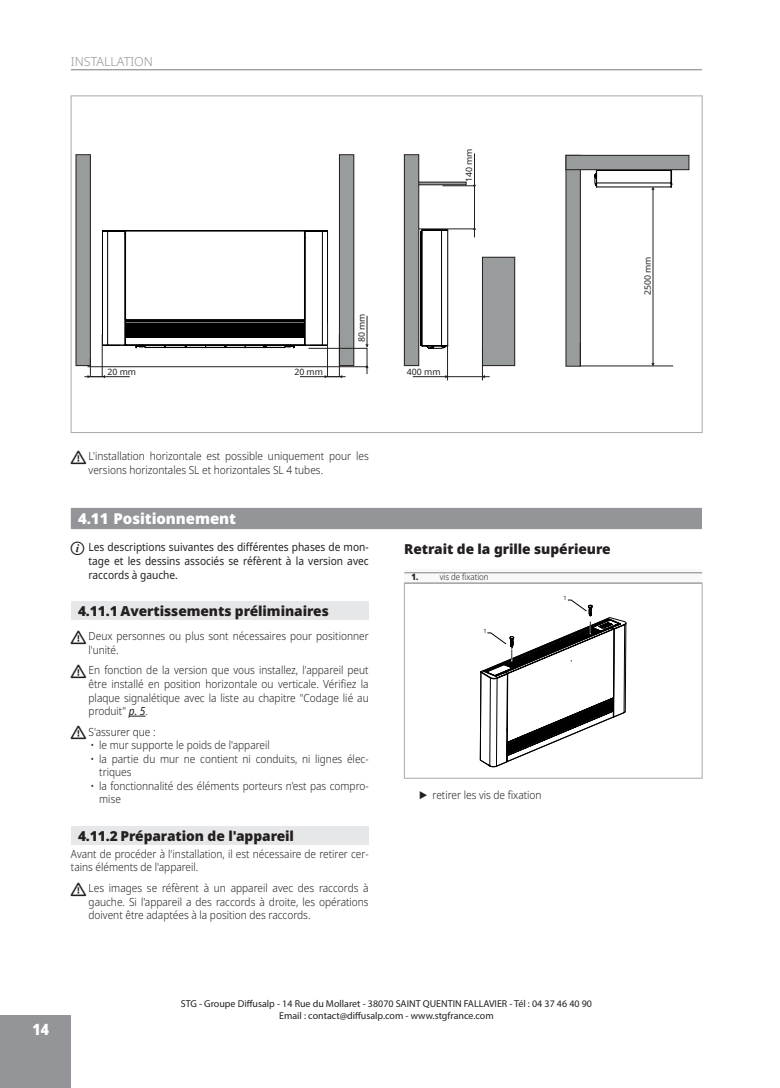
<style>
.page{position:relative;width:780px;height:1088px;background:#fff}
.page>*{position:absolute;margin:0;border:0;box-sizing:border-box;transform-origin:0 0}
.t1{font:900 15.62px "Noto Sans";color:#fff;scale:.9 1}
.t2{font:900 15px "Noto Sans";letter-spacing:-.005em;color:#fff}
.t3{font:900 13.75px "Noto Sans";letter-spacing:-.005em;color:#231f20}
.t4{font:300 12.5px "Noto Sans";color:#939598}
.t5{font:300 11.25px/13.5px "Noto Sans";color:#231f20;scale:.9 1}
.t6{font:11.25px/13.5px "Noto Sans";color:#231f20;text-align:justify;scale:.9 1}
.t7{font:10px/12px "Myriad Pro";color:#231f20;text-align:center}
.t8{font:8.75px "Noto Sans";color:#231f20}
.t9{font:300 8.75px "Noto Sans";color:#231f20;scale:.9 1}
.t10{font:900 8.75px "Noto Sans";color:#231f20;scale:.9 1}
.t11{font:5.75px "Noto Sans";color:#231f20}
.s1{font-weight:400;font-style:italic}
.s2{font-family:"Arial";font-weight:400}
</style>
<div class="page">
<div style="left:0;top:1015px;width:71px;height:73px;background:#939598"></div>
<hr style="left:71px;top:69px;width:631px;height:1px;background:#939598">
<div style="left:76px;top:155px;width:14px;height:211px;background:#999c9d"></div>
<div style="left:76px;top:154px;width:15px;height:212px;border:1px solid #231f20"></div>
<div style="left:339px;top:155px;width:15px;height:211px;background:#999c9d"></div>
<div style="left:339px;top:154px;width:15px;height:212px;border:1px solid #231f20"></div>
<div style="left:404px;top:155px;width:15px;height:211px;background:#999c9d"></div>
<div style="left:404px;top:154px;width:15px;height:212px;border:1px solid #231f20"></div>
<div style="left:482px;top:257px;width:32px;height:109px;background:#999c9d"></div>
<div style="left:482px;top:257px;width:33px;height:109px;border:1px solid #231f20"></div>
<hr style="left:84px;top:376px;width:46px;height:1px;background:#231f20">
<hr style="left:413px;top:376px;width:76px;height:1px;background:#231f20">
<svg style="left:87px;top:230px;width:281px;height:148px"></svg>
<div style="left:418px;top:182px;width:48px;height:3px;border:1px solid #231f20"></div>
<hr style="left:474px;top:153px;width:1px;height:33px;background:#231f20">
<svg style="left:418px;top:185px;width:58px;height:164px"></svg>
<hr style="left:482px;top:348px;width:1px;height:32px;background:#231f20">
<hr style="left:447px;top:344px;width:1px;height:36px;background:#231f20">
<div style="left:566px;top:155px;width:14px;height:211px;background:#999c9d"></div>
<div style="left:566px;top:155px;width:123px;height:15px;background:#999c9d"></div>
<div style="left:565px;top:155px;width:124px;height:15px;border:1px solid #231f20"></div>
<svg style="left:580px;top:342px;width:93px;height:24px"></svg>
<svg style="left:594px;top:169px;width:78px;height:21px"></svg>
<hr style="left:652px;top:187px;width:1px;height:179px;background:#231f20">
<div style="left:71px;top:509px;width:631px;height:20px;background:#939598"></div>
<div style="left:71px;top:508px;width:631px;height:20px;background:#939598"></div>
<div style="left:71px;top:601px;width:298px;height:19px;background:#e6e7e9"></div>
<svg style="left:129px;top:716px;width:16px;height:1px"></svg>
<div style="left:71px;top:826px;width:298px;height:19px;background:#e6e7e9"></div>
<div style="left:404px;top:569px;width:298px;height:14px;background:#f9f9f9"></div>
<hr style="left:404px;top:572px;width:298px;height:1px;background:#808285">
<svg style="left:480px;top:582px;width:146px;height:197px"></svg>
<div style="left:404px;top:583px;width:298px;height:195px;border:1px solid #a8a9ad"></div>
<p class="t4" style="left:71px;top:52px;width:8px">Installat</p>
<p class="t4" style="left:130px;top:52px;width:14px">ion</p>
<p class="t8" style="left:462px;top:182px;width:35px;rotate:-90deg">140 mm</p>
<p class="t8" style="left:107px;top:365px;width:30px">20 mm</p>
<p class="t8" style="left:294px;top:365px;width:30px">20 mm</p>
<p class="t8" style="left:355px;top:342px;width:30px;rotate:-90deg">80 mm</p>
<p class="t5" style="left:89px;top:450px;width:313px">L'installation horizontale est possible uniquement pour les versions horizontales SL et horizontales SL 4 tubes.</p>
<h2 class="t2" style="left:78px;top:507px;width:160px">4.11 Positionnement</h2>
<p class="t6" style="left:89px;top:541px;width:313px">Les descriptions suivantes des différentes phases de mon&shy;tage et les dessins associés se réfèrent à la version avec raccords à gauche.</p>
<p class="t3" style="left:78px;top:601px;width:252px">4.11.1 Avertissements préliminaires</p>
<p class="t5" style="left:89px;top:630px;width:313px">Deux personnes ou plus sont nécessaires pour positionner l'unité.</p>
<p class="t5" style="left:89px;top:664px;width:313px;text-align:justify">En fonction de la version que vous installez, l'appareil peut être installé en position horizontale ou verticale. Vérifiez la plaque signalétique avec la liste au chapitre "Codage lié au produit" <span class="s1">p. 5</span>.</p>
<p class="t5" style="left:89px;top:725px;width:76px">S'assurer que :</p>
<p class="t5" style="left:90px;top:738px;width:201px">• le mur supporte le poids de l'appareil</p>
<p class="t5" style="left:99px;top:752px;width:301px;text-indent:-9px">• la partie du mur ne contient ni conduits, ni lignes élec&shy;triques</p>
<p class="t5" style="left:99px;top:779px;width:301px;text-indent:-9px">• la fonctionnalité des éléments porteurs n’est pas compro&shy;mise</p>
<p class="t3" style="left:78px;top:825px;width:217px">4.11.2 Préparation de l'appareil</p>
<p class="t5" style="left:71px;top:847px;width:332px">Avant de procéder à l'installation, il est nécessaire de retirer cer&shy;tains éléments de l'appareil.</p>
<p class="t5" style="left:89px;top:881px;width:313px;text-align:justify">Les images se réfèrent à un appareil avec des raccords à gauche. Si l'appareil a des raccords à droite, les opérations doivent être adaptées à la position des raccords.</p>
<p class="t8" style="left:407px;top:366px;width:35px">400 mm</p>
<p class="t3" style="left:404px;top:539px;width:208px">Retrait de la grille supérieure</p>
<p class="t10" style="left:411px;top:570px;width:8px">1.</p>
<p class="t9" style="left:440px;top:571px;width:56px">vis de fixation</p>
<p class="t11" style="left:483px;top:627px;width:5px">1</p>
<p class="t11" style="left:563px;top:594px;width:5px">1</p>
<p class="t5" style="left:418px;top:788px;width:138px"><span class="s2">►</span> retirer les vis de fixation</p>
<h1 class="t1" style="left:33px;top:1017px;width:20px">14</h1>
<p class="t7" style="left:181px;top:997px;width:412px">STG - Groupe Diffusalp - 14 Rue du Mollaret - 38070 SAINT QUENTIN FALLAVIER - Tél : 04 37 46 40 90<br>Email : contact@diffusalp.com - www.stgfrance.com</p>
<p class="t8" style="left:641px;top:295px;width:40px;rotate:-90deg">2500 mm</p>
</div>
